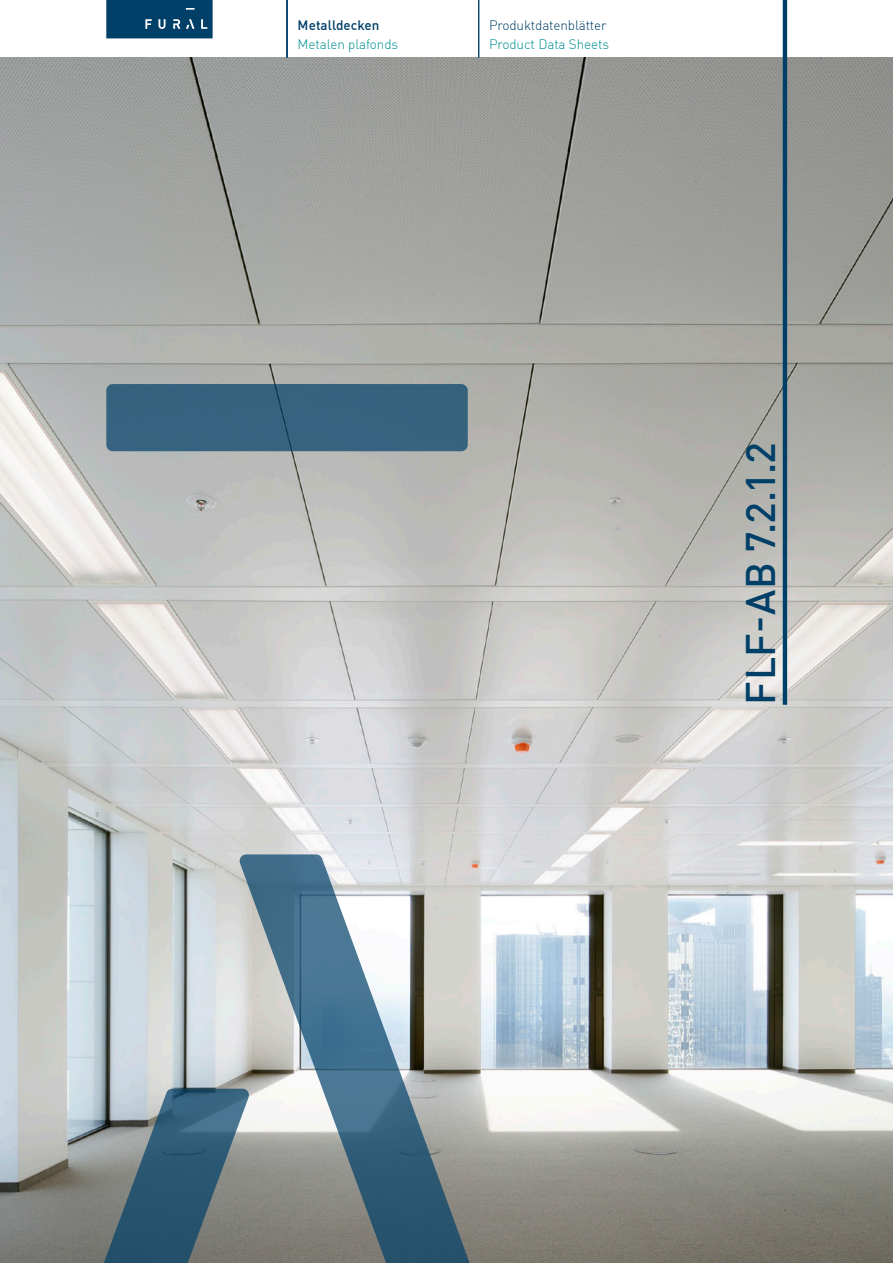
<style>
.page{position:relative;width:893px;height:1263px;background:#fff}
.page>*{position:absolute;margin:0;border:0;box-sizing:border-box;transform-origin:0 0}
.Fural_DIN_Medium_27{font:500 40.5px "DIN Pro";color:#004068}
.t1{font:300 13.5px "DIN Pro";letter-spacing:-.01em;color:#008e90}
.t2{font:300 13.5px "DIN Pro";letter-spacing:-.01em;color:#004068}
.t3{font:500 13.5px "DIN Pro";letter-spacing:.005em;color:#004068}
</style>
<div class="page">
<svg style="left:106px;top:0;width:107px;height:38px;background:#0c496f"></svg>
<img style="left:0;top:58px;width:893px;height:1205px">
<hr style="left:783px;top:0;width:4px;height:705px;background:#004068">
<svg style="left:99px;top:1089px;width:139px;height:174px;background:#546f7e"></svg>
<svg style="left:238px;top:854px;width:236px;height:409px;background:#8c9ca4"></svg>
<div style="left:106px;top:384px;width:362px;height:67px;background:#36637e;border-radius:6px"></div>
<hr style="left:286px;top:0;width:2px;height:58px;background:#004068">
<hr style="left:478px;top:0;width:1px;height:58px;background:#004068">
<p class="t3" style="left:298px;top:14px;width:83px">Metalldecken</p>
<p class="t2" style="left:489px;top:14px;width:119px">Produktdatenblätter</p>
<p class="t1" style="left:298px;top:34px;width:102px">Metalen plafonds</p>
<p class="t1" style="left:489px;top:34px;width:122px">Product Data Sheets</p>
<p class="Fural_DIN_Medium_27" style="left:729px;top:704px;width:264px;rotate:-90deg">FLF-AB 7.2.1.2</p>
</div>
